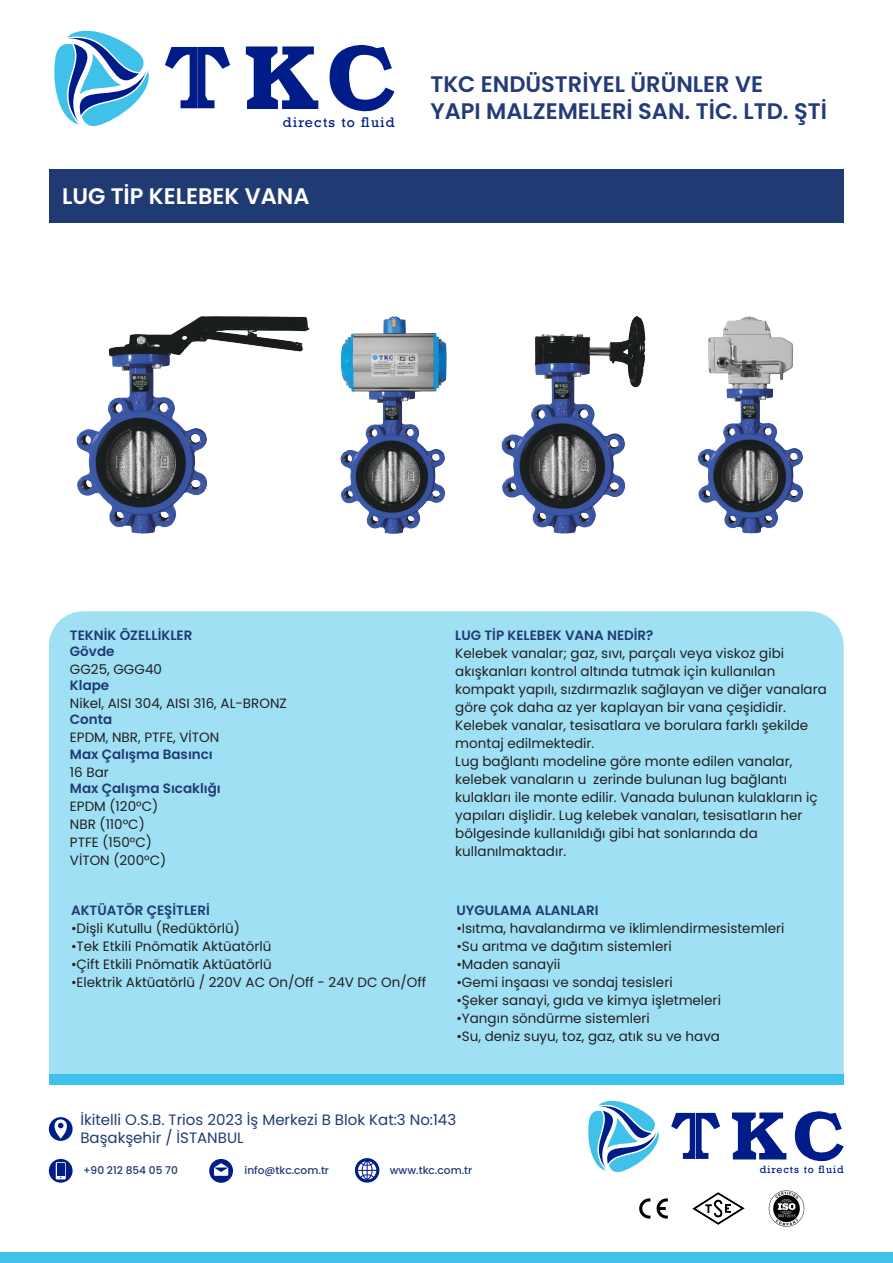
<style>
.page{position:relative;width:893px;height:1263px;background:#fff}
.page>*{position:absolute;margin:0;border:0;box-sizing:border-box;transform-origin:0 0}
.t1{font:600 22.5px/27px "Poppins";color:#243a7a}
.t2{font:600 22.5px "Poppins";color:#fff}
.t3{font:15px/18px "Poppins";color:#203b74}
.t4{font:13.5px/18px "Poppins";color:#231f20}
.t5{font:600 13.5px/16.2px "Poppins";color:#203b74}
.t6{font:13.05px "Rockwell";letter-spacing:.1em;color:#001c88}
.t7{font:500 10.65px "Poppins";color:#253979}
.t8{font:500 10.65px "Poppins";color:#23346f}
.t9{font:9.9px "Rockwell";letter-spacing:.1em;color:#001c88}
</style>
<div class="page">
<div style="left:49px;top:1074px;width:795px;height:11px;background:#3fc1e9"></div>
<div style="left:0;top:1252px;width:893px;height:11px;background:#3fc1e9"></div>
<div style="left:49px;top:169px;width:795px;height:53px;background:#203b74"></div>
<svg style="left:54px;top:30px;width:95px;height:97px"></svg>
<svg style="left:165px;top:47px;width:65px;height:61px"></svg>
<svg style="left:246px;top:46px;width:72px;height:63px"></svg>
<svg style="left:329px;top:45px;width:65px;height:67px"></svg>
<svg style="left:588px;top:1100px;width:71px;height:73px"></svg>
<svg style="left:671px;top:1113px;width:49px;height:46px"></svg>
<svg style="left:732px;top:1112px;width:54px;height:47px"></svg>
<svg style="left:795px;top:1111px;width:48px;height:51px"></svg>
<svg style="left:49px;top:1159px;width:24px;height:24px"></svg>
<svg style="left:209px;top:1159px;width:24px;height:24px"></svg>
<svg style="left:355px;top:1158px;width:24px;height:24px"></svg>
<svg style="left:49px;top:1117px;width:24px;height:24px"></svg>
<img style="left:768px;top:1190px;width:37px;height:37px">
<img style="left:692px;top:1193px;width:52px;height:31px">
<img style="left:639px;top:1198px;width:29px;height:21px">
<img style="left:76px;top:316px;width:179px;height:218px">
<img style="left:532px;top:334px;width:80px;height:200px">
<img style="left:255px;top:316px;width:277px;height:218px">
<img style="left:612px;top:316px;width:192px;height:218px">
<div style="left:49px;top:611px;width:795px;height:463px;background:#9fe0f4"></div>
<p class="t6" style="left:283px;top:115px;width:113px">directs to fluid</p>
<h1 class="t2" style="left:62px;top:183px;width:249px">LUG TİP KELEBEK VANA</h1>
<h1 class="t1" style="left:430px;top:70px;width:398px">TKC ENDÜSTRİYEL ÜRÜNLER VE<br>YAPI MALZEMELERİ SAN. TİC. LTD. ŞTİ</h1>
<p class="t5" style="left:70px;top:627px;width:124px">TEKNİK ÖZELLİKLER<br>Gövde</p>
<p class="t4" style="left:70px;top:660px;width:94px">GG25, GGG40</p>
<p class="t5" style="left:70px;top:677px;width:41px">Klape</p>
<p class="t4" style="left:70px;top:694px;width:218px">Nikel, AISI 304, AISI 316, AL-BRONZ</p>
<p class="t5" style="left:70px;top:712px;width:44px">Conta</p>
<p class="t4" style="left:70px;top:729px;width:151px">EPDM, NBR, PTFE, VİTON</p>
<p class="t5" style="left:70px;top:746px;width:144px">Max Çalışma Basıncı</p>
<p class="t4" style="left:70px;top:763px;width:40px">16 Bar</p>
<p class="t5" style="left:70px;top:780px;width:152px">Max Çalışma Sıcaklığı</p>
<p class="t4" style="left:70px;top:797px;width:98px">EPDM (120°C)<br>NBR (110°C)<br>PTFE (150°C)<br>VİTON (200°C)</p>
<p class="t5" style="left:71px;top:902px;width:140px">AKTÜATÖR ÇEŞİTLERİ</p>
<p class="t4" style="left:71px;top:919px;width:170px">•Dişli Kutullu (Redüktörlü)</p>
<p class="t4" style="left:71px;top:937px;width:202px">•Tek Etkili Pnömatik Aktüatörlü</p>
<p class="t4" style="left:71px;top:955px;width:202px">•Çift Etkili Pnömatik Aktüatörlü</p>
<p class="t4" style="left:71px;top:973px;width:357px">•Elektrik Aktüatörlü / 220V AC On/Off - 24V DC On/Off</p>
<p class="t5" style="left:455px;top:627px;width:200px">LUG TİP KELEBEK VANA NEDİR?</p>
<p class="t4" style="left:455px;top:644px;width:373px">Kelebek vanalar; gaz, sıvı, parçalı veya viskoz gibi akışkanları kontrol altında tutmak için kullanılan kompakt yapılı, sızdırmazlık sağlayan ve diğer vanalara göre çok daha az yer kaplayan bir vana çeşididir.<br>Kelebek vanalar, tesisatlara ve borulara farklı şekilde montaj edilmektedir.<br>Lug bağlantı modeline göre monte edilen vanalar, kelebek vanaların u zerinde bulunan lug bağlantı kulakları ile monte edilir. Vanada bulunan kulakların iç yapıları dişlidir. Lug kelebek vanaları, tesisatların her bölgesinde kullanıldığı gibi hat sonlarında da kullanılmaktadır.</p>
<p class="t5" style="left:456px;top:902px;width:144px">UYGULAMA ALANLARI</p>
<p class="t4" style="left:456px;top:919px;width:330px">•Isıtma, havalandırma ve iklimlendirmesistemleri</p>
<p class="t4" style="left:456px;top:937px;width:217px">•Su arıtma ve dağıtım sistemleri</p>
<p class="t4" style="left:456px;top:955px;width:106px">•Maden sanayii</p>
<p class="t4" style="left:456px;top:973px;width:218px">•Gemi inşaası ve sondaj tesisleri</p>
<p class="t4" style="left:456px;top:991px;width:266px">•Şeker sanayi, gıda ve kimya işletmeleri</p>
<p class="t4" style="left:456px;top:1009px;width:195px">•Yangın söndürme sistemleri</p>
<p class="t4" style="left:456px;top:1027px;width:265px">•Su, deniz suyu, toz, gaz, atık su ve hava</p>
<p class="t3" style="left:80px;top:1110px;width:377px">İkitelli O.S.B. Trios 2023 İş Merkezi B Blok Kat:3 No:143<br>Başakşehir / İSTANBUL</p>
<p class="t8" style="left:83px;top:1164px;width:96px">+90 212 854 05 70</p>
<p class="t7" style="left:245px;top:1164px;width:86px">info@tkc.com.tr</p>
<p class="t7" style="left:390px;top:1164px;width:84px">www.tkc.com.tr</p>
<p class="t9" style="left:760px;top:1164px;width:86px">directs to fluid</p>
</div>
